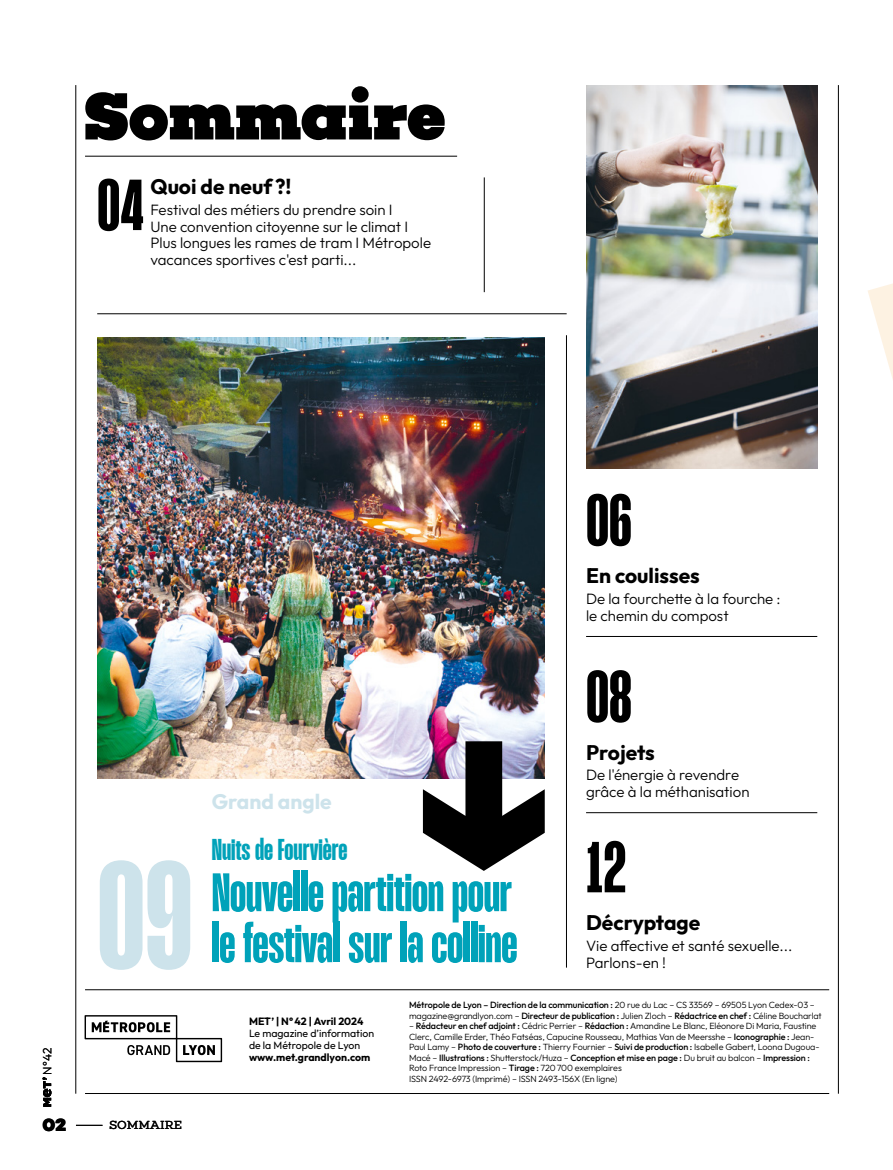
<style>
.page{position:relative;width:893px;height:1170px;background:#fff}
.page>*{position:absolute;margin:0;border:0;box-sizing:border-box;transform-origin:0 0}
.t1{font:700 150px "Mango Grotesque";color:#cde3eb}
.t2{font:700 72px "Mango Grotesque";color:#000}
.t3{font:900 67.95px "Choplin";letter-spacing:-.01em;color:#000}
.meT_Item-important{font:700 54px/51px "Mango Grotesque";letter-spacing:-.005em;color:#00a2b9}
.t4{font:700 30px "Mango Grotesque";color:#00a2b9}
.met_Items-som{font:700 21px "Outfit";color:#000}
.t5{font:700 21px "Outfit";color:#cde3eb}
.t6{font:900 18px "Choplin";color:#000}
.t7{font:300 15px/16.5px "Outfit";color:#000}
.t8{font:12px "Choplin";letter-spacing:.005em;color:#000}
.t9{font:300 12px "Outfit";color:#000}
.Texte-Courant-outfit{font:10.5px/12px "Outfit";color:#000}
.t10{font:700 10.5px "Outfit";color:#000}
.Texte-Courant-outfit-2{font:300 9px/10.5px "Outfit";letter-spacing:-.01em;color:#000}
.s1{font-weight:500}
</style>
<div class="page">
<hr style="left:85px;top:1093px;width:744px;height:1px;background:#000">
<hr style="left:76px;top:85px;width:1px;height:1008px;background:#000">
<img style="left:586px;top:85px;width:231px;height:383px">
<svg style="left:868px;top:283px;width:25px;height:97px"></svg>
<hr style="left:85px;top:156px;width:372px;height:1px;background:#000">
<hr style="left:85px;top:989px;width:744px;height:1px;background:#000">
<hr style="left:838px;top:85px;width:1px;height:1008px;background:#000">
<hr style="left:97px;top:313px;width:470px;height:1px;background:#000">
<hr style="left:586px;top:812px;width:231px;height:1px;background:#000">
<hr style="left:586px;top:636px;width:231px;height:1px;background:#000">
<hr style="left:484px;top:177px;width:1px;height:115px;background:#000">
<img style="left:97px;top:337px;width:448px;height:441px">
<svg style="left:423px;top:741px;width:122px;height:129px"></svg>
<hr style="left:566px;top:335px;width:1px;height:632px;background:#000">
<svg style="left:85px;top:1015px;width:137px;height:47px"></svg>
<svg style="left:76px;top:1124px;width:26px;height:1px"></svg>
<svg style="left:43px;top:1077px;width:8px;height:29px"></svg>
<h3 class="t3" style="left:84px;top:74px;width:363px">Sommaire</h3>
<p class="t2" style="left:97px;top:172px;width:49px">04</p>
<h2 class="met_Items-som" style="left:150px;top:175px;width:143px">Quoi de neuf ?!</h2>
<p class="t7" style="left:150px;top:202px;width:282px">Festival des métiers du prendre soin I<br>Une convention citoyenne sur le climat I Plus longues les rames de tram I Métropole vacances sportives c'est parti...</p>
<h3 class="t9" style="left:40px;top:1074px;width:28px;rotate:-90deg">N°42</h3>
<h1 class="t1" style="left:97px;top:847px;width:97px">09</h1>
<p class="t5" style="left:212px;top:789px;width:121px">Grand angle</p>
<p class="t4" style="left:212px;top:836px;width:137px">Nuits de Fourvière</p>
<p class="meT_Item-important" style="left:212px;top:869px;width:307px">Nouvelle partition pour lefestival sur la colline</p>
<p class="t2" style="left:586px;top:487px;width:47px">06</p>
<h2 class="met_Items-som" style="left:586px;top:564px;width:115px">En coulisses</h2>
<p class="t7" style="left:586px;top:590px;width:196px">De la fourchette à la fourche : le chemin du compost</p>
<p class="t2" style="left:586px;top:664px;width:47px">08</p>
<h2 class="met_Items-som" style="left:586px;top:740px;width:70px">Projets</h2>
<p class="t7" style="left:586px;top:766px;width:165px">De l'énergie à revendre grâce à la méthanisation</p>
<p class="t2" style="left:586px;top:834px;width:42px">12</p>
<h2 class="met_Items-som" style="left:586px;top:910px;width:116px">Décryptage</h2>
<p class="t7" style="left:586px;top:937px;width:208px">Vie affective et santé sexuelle...</p>
<p class="t7" style="left:586px;top:953px;width:82px">Parlons-en !</p>
<p class="t10" style="left:249px;top:1015px;width:116px">MET’ | N°42 | Avril 2024</p>
<p class="Texte-Courant-outfit" style="left:249px;top:1027px;width:127px">Le magazine d’information de la Métropole de Lyon</p>
<p class="t10" style="left:249px;top:1051px;width:123px">www.met.grandlyon.com</p>
<p class="Texte-Courant-outfit-2" style="left:409px;top:999px;width:414px"><span class="s1">Métropole de Lyon – Direction de la communication :</span> 20 rue du Lac – CS 33569 – 69505 Lyon Cedex-03 – magazine@grandlyon.com – <span class="s1">Directeur de publication :</span> Julien Zloch – <span class="s1">Rédactrice en chef :</span> Céline Boucharlat</p>
<p class="Texte-Courant-outfit-2" style="left:409px;top:1020px;width:412px">– <span class="s1">Rédacteur en chef adjoint :</span> Cédric Perrier – <span class="s1">Rédaction :</span> Amandine Le Blanc, Eléonore Di Maria, Faustine Clerc, Camille Erder, Théo Fatséas, Capucine Rousseau, Mathias Van de Meersshe – <span class="s1">Iconographie :</span> Jean-Paul Lamy – <span class="s1">Photo de couverture :</span> Thierry Fournier – <span class="s1">Suivi de production :</span> Isabelle Gabert, Loona Dugoua-Macé – <span class="s1">Illustrations :</span> Shutterstock/Huza – <span class="s1">Conception et mise en page :</span> Du bruit au balcon – <span class="s1">Impression :<br></span>Roto France Impression – <span class="s1">Tirage :</span> 720700 exemplaires<br>ISSN 2492-6973 (Imprimé) – ISSN 2493-156X (En ligne)</p>
<h3 class="t6" style="left:43px;top:1113px;width:25px">02</h3>
<h3 class="t8" style="left:109px;top:1118px;width:74px">SOMMAIRE</h3>
</div>
